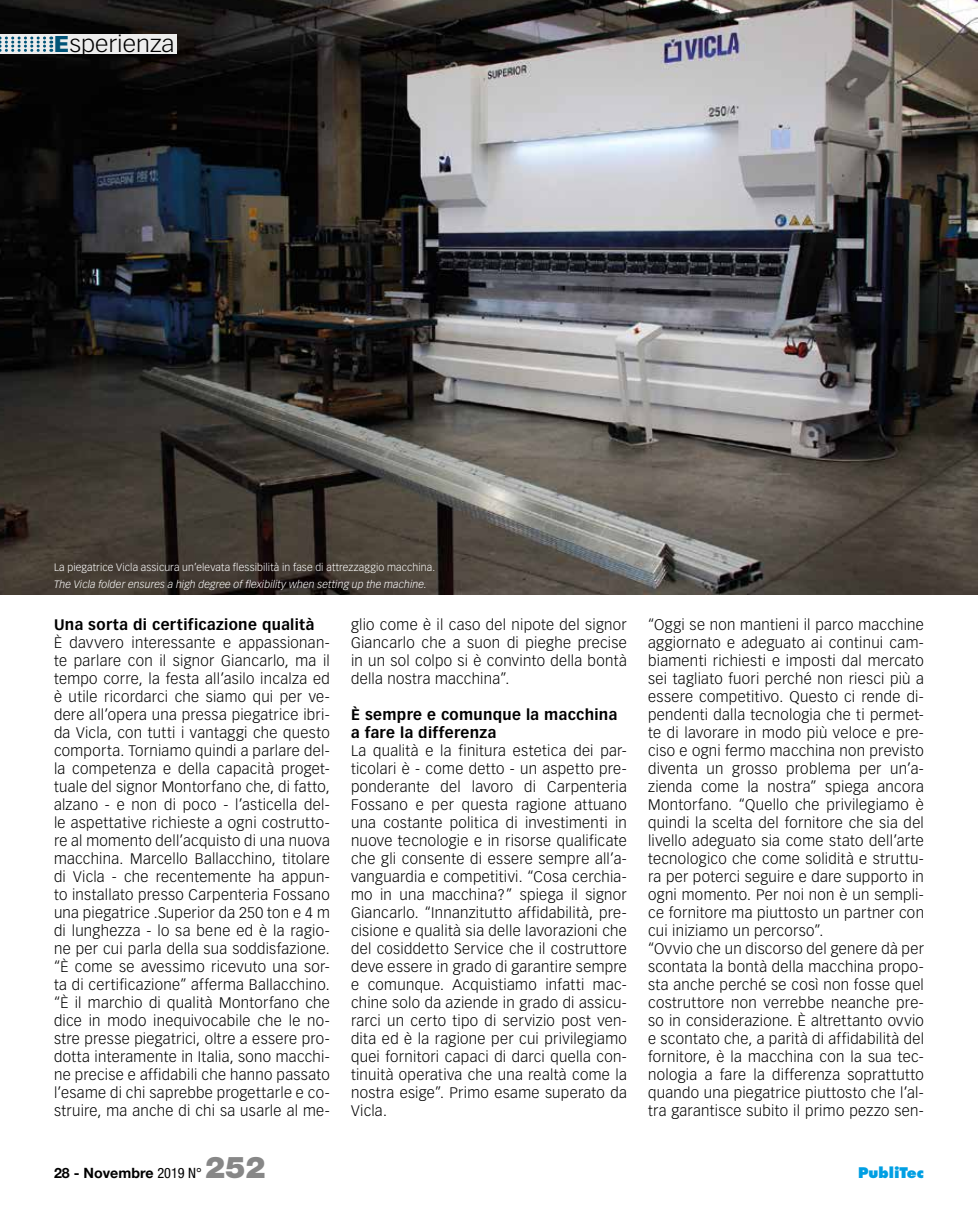
<style>
.page{position:relative;width:978px;height:1212px;background:#fff}
.page>*{position:absolute;margin:0;border:0;box-sizing:border-box;transform-origin:0 0}
.t1{font:300 22.5px "Vectora LH";color:#000;scale:1.11 1}
.t2{font:300 15px/18px "Vectora LH";letter-spacing:.02em;color:#000;text-align:justify}
.t3{font:700 15px/18px "Vectora LH";letter-spacing:.025em;color:#000}
.t4{font:700 14.25px "Helvetica Neue";color:#000}
.t5{font:800 14.25px "Futura";color:#009fe3}
.t6{font:300 10.5px "Vectora LH";letter-spacing:.015em;color:#fff}
.t7{font:italic 300 10.5px "Vectora LH";letter-spacing:.01em;color:#fff}
.s1{font-weight:900;color:#005478}
.s2{font-weight:400;font-stretch:condensed}
.s3{font-weight:900;font-size:30px;color:#878787}
</style>
<div class="page">
<img style="left:0;top:0;width:978px;height:594px">
<div style="left:0;top:35px;width:176px;height:19px;background:#ededed"></div>
<svg style="left:51px;top:37px;width:1px;height:15px"></svg>
<svg style="left:0;top:37px;width:45px;height:15px"></svg>
<h1 class="t1" style="left:54px;top:31px;width:110px"><span class="s1">E</span>sperienza</h1>
<p class="t6" style="left:54px;top:561px;width:383px">La piegatrice Vicla assicura un’elevata flessibilità in fase di attrezzaggio macchina.</p>
<p class="t7" style="left:54px;top:578px;width:374px">The Vicla folder ensures a high degree of flexibility when setting up the machine.</p>
<p class="t3" style="left:54px;top:616px;width:262px">Una sorta di certificazione qualità</p>
<p class="t2" style="left:54px;top:634px;width:277px">È davvero interessante e appassionan&shy;te parlare con il signor Giancarlo, ma il tempo corre, la festa all’asilo incalza ed è utile ricordarci che siamo qui per ve&shy;dere all’opera una pressa piegatrice ibri&shy;da Vicla, con tutti i vantaggi che questo comporta. Torniamo quindi a parlare del&shy;la competenza e della capacità proget&shy;tuale del signor Montorfano che, di fatto, alzano - e non di poco - l’asticella del&shy;le aspettative richieste a ogni costrutto&shy;re al momento dell’acquisto di una nuova macchina. Marcello Ballacchino, titolare di Vicla - che recentemente ha appun&shy;to installato presso Carpenteria Fossano una piegatrice .Superior da 250 ton e 4 m di lunghezza - lo sa bene ed è la ragio&shy;ne per cui parla della sua soddisfazione. “È come se avessimo ricevuto una sor&shy;ta di certificazione” afferma Ballacchino. “È il marchio di qualità Montorfano che dice in modo inequivocabile che le no&shy;stre presse piegatrici, oltre a essere pro&shy;dotta interamente in Italia, sono macchi&shy;ne precise e affidabili che hanno passato l’esame di chi saprebbe progettarle e co&shy;struire, ma anche di chi sa usarle al me-</p>
<p class="t2" style="left:351px;top:616px;width:277px">glio come è il caso del nipote del signor Giancarlo che a suon di pieghe precise in un sol colpo si è convinto della bontà della nostra macchina”.</p>
<p class="t3" style="left:351px;top:706px;width:268px">È sempre e comunque la macchina a fare la differenza</p>
<p class="t2" style="left:351px;top:742px;width:277px">La qualità e la finitura estetica dei par&shy;ticolari è - come detto - un aspetto pre&shy;ponderante del lavoro di Carpenteria Fossano e per questa ragione attuano una costante politica di investimenti in nuove tecnologie e in risorse qualificate che gli consente di essere sempre all’a&shy;vanguardia e competitivi. “Cosa cerchia&shy;mo in una macchina?” spiega il signor Giancarlo. “Innanzitutto affidabilità, pre&shy;cisione e qualità sia delle lavorazioni che del cosiddetto Service che il costruttore deve essere in grado di garantire sempre e comunque. Acquistiamo infatti mac&shy;chine solo da aziende in grado di assicu&shy;rarci un certo tipo di servizio post ven&shy;dita ed è la ragione per cui privilegiamo quei fornitori capaci di darci quella con&shy;tinuità operativa che una realtà come la nostra esige”. Primo esame superato da Vicla.</p>
<p class="t2" style="left:648px;top:616px;width:277px;text-align:left">“Oggi se non mantieni il parco macchine aggiornato e adeguato ai continui cam&shy;biamenti richiesti e imposti dal mercato sei tagliato fuori perché non riesci più a essere competitivo. Questo ci rende di&shy;pendenti dalla tecnologia che ti permet&shy;te di lavorare in modo più veloce e pre&shy;ciso e ogni fermo macchina non previsto diventa un grosso problema per un’a&shy;zienda come la nostra” spiega ancora Montorfano. “Quello che privilegiamo è quindi la scelta del fornitore che sia del livello adeguato sia come stato dell’arte tecnologico che come solidità e struttu&shy;ra per poterci seguire e dare supporto in ogni momento. Per noi non è un sempli&shy;ce fornitore ma piuttosto un partner con cui iniziamo un percorso”.<br>“Ovvio che un discorso del genere dà per scontata la bontà della macchina propo&shy;sta anche perché se così non fosse quel costruttore non verrebbe neanche pre&shy;so in considerazione. È altrettanto ovvio e scontato che, a parità di affidabilità del fornitore, è la macchina con la sua tec&shy;nologia a fare la differenza soprattutto quando una piegatrice piuttosto che l’al&shy;tra garantisce subito il primo pezzo sen-</p>
<p class="t4" style="left:54px;top:1164px;width:213px">28 - Novembre <span class="s2">2019 N°</span> <span class="s3">252</span></p>
<p class="t5" style="left:858px;top:1163px;width:67px">PubliTec</p>
</div>
